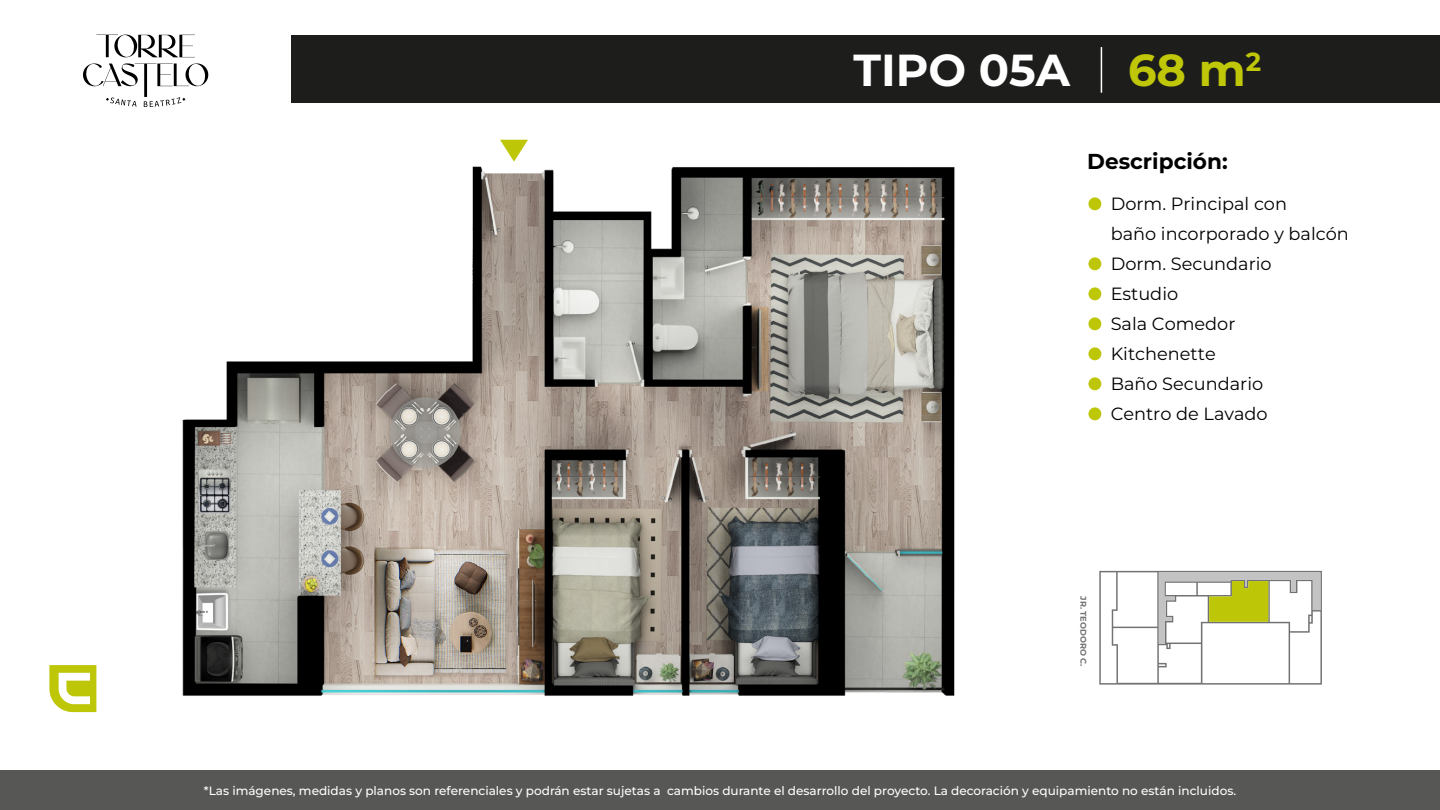
<style>
.page{position:relative;width:1440px;height:810px;background:#fff}
.page>*{position:absolute;margin:0;border:0;box-sizing:border-box;transform-origin:0 0}
.t1{font:700 44.78px "Montserrat";color:#fff}
.t2{font:700 44.78px "Montserrat";color:#bfc708}
.t3{font:700 21.6px "Montserrat";color:#000}
.t4{font:17.7px/30px "Montserrat";color:#000}
.t5{font:500 12.08px "Montserrat";color:#fff}
.t6{font:700 8.25px "Montserrat";color:#727272}
</style>
<div class="page">
<div style="left:291px;top:35px;width:1149px;height:67px;background:#1d1d1b"></div>
<img style="left:182px;top:166px;width:773px;height:530px">
<svg style="left:500px;top:140px;width:28px;height:22px"></svg>
<hr style="left:1101px;top:47px;width:1px;height:46px;background:#fff">
<div style="left:1088px;top:197px;width:13px;height:13px;background:#bec608;border-radius:50%"></div>
<div style="left:1088px;top:257px;width:13px;height:13px;background:#bec608;border-radius:50%"></div>
<div style="left:1088px;top:287px;width:13px;height:13px;background:#bec608;border-radius:50%"></div>
<div style="left:1088px;top:317px;width:13px;height:13px;background:#bec608;border-radius:50%"></div>
<div style="left:1088px;top:347px;width:13px;height:13px;background:#bec608;border-radius:50%"></div>
<div style="left:1088px;top:377px;width:13px;height:13px;background:#bec608;border-radius:50%"></div>
<div style="left:1088px;top:407px;width:13px;height:13px;background:#bec608;border-radius:50%"></div>
<svg style="left:49px;top:665px;width:47px;height:47px"></svg>
<div style="left:0;top:771px;width:1440px;height:39px;background:#575756"></div>
<svg style="left:96px;top:34px;width:99px;height:23px"></svg>
<svg style="left:83px;top:63px;width:126px;height:44px"></svg>
<svg style="left:1099px;top:571px;width:223px;height:114px"></svg>
<h1 class="t1" style="left:853px;top:38px;width:218px">TIPO 05A</h1>
<h1 class="t2" style="left:1128px;top:38px;width:135px">68 m<sup>2</sup></h1>
<h2 class="t3" style="left:1087px;top:146px;width:142px">Descripción:</h2>
<h3 class="t4" style="left:1111px;top:188px;width:240px">Dorm. Principal con<br>baño incorporado y balcón<br>Dorm. Secundario<br>Estudio<br>Sala Comedor<br>Kitchenette<br>Baño Secundario<br>Centro de Lavado</h3>
<p class="t6" style="left:1089px;top:596px;width:71px;rotate:90deg">JR. TEODORO C.</p>
<p class="t5" style="left:204px;top:782px;width:1034px">*Las imágenes, medidas y planos son referenciales y podrán estar sujetas a cambios durante el desarrollo del proyecto. La decoración y equipamiento no están incluidos.</p>
</div>
